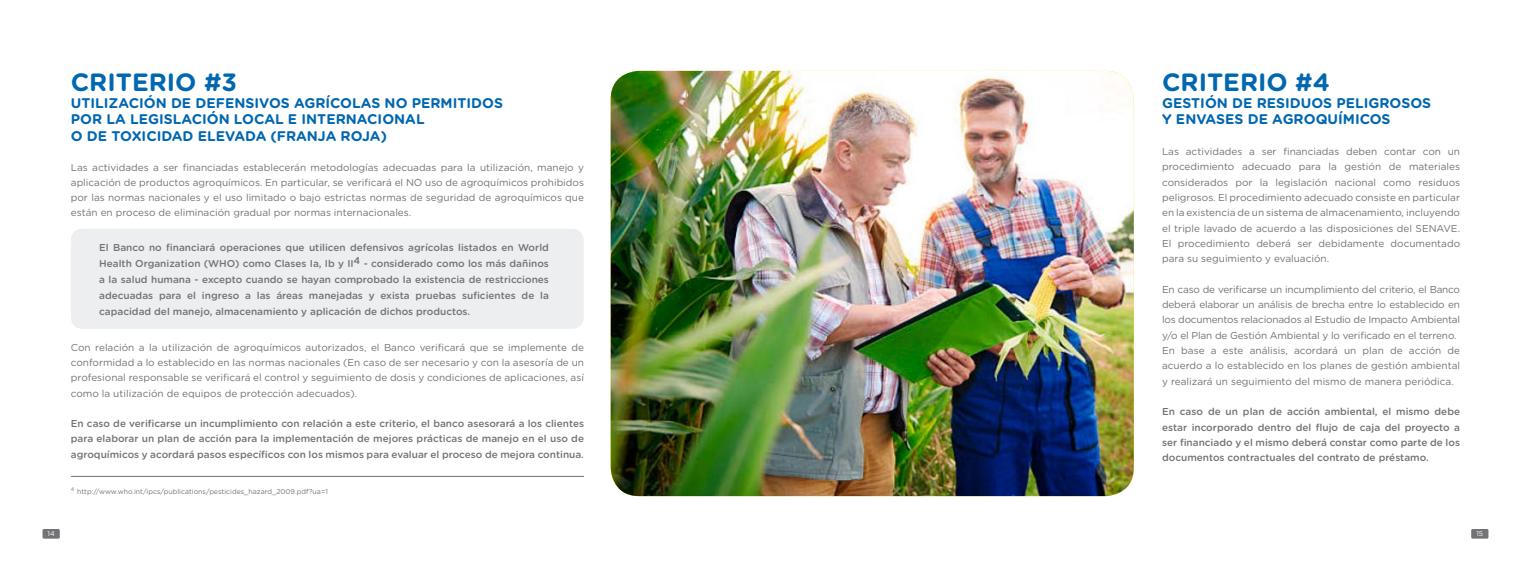
<style>
.page{position:relative;width:1531px;height:567px;background:#fff}
.page>*{position:absolute;margin:0;border:0;box-sizing:border-box;transform-origin:0 0}
.t1{font:700 25px "Gotham Rounded";color:#0067b1}
.t2{font:700 14px/16.8px "Gotham Rounded";color:#0067b1}
.t3{font:10px/15.3px "Gotham Rounded";color:#727277;text-align:justify}
.t4{font:500 10px/15.3px "Gotham Rounded";color:#727277;text-align:justify}
.t5{font:10px/15.3px "Gotham Rounded";letter-spacing:-.02em;color:#727277}
.t6{font:7px "Gotham Rounded";color:#727277}
.t7{font:7px "Gotham Rounded";color:#fff}
.t8{font:5.4px "Gotham Rounded";color:#727277}
</style>
<div class="page">
<div style="left:1471px;top:529px;width:17px;height:10px;background:#727277"></div>
<div style="left:43px;top:529px;width:17px;height:10px;background:#727277"></div>
<div style="left:71px;top:229px;width:513px;height:100px;background:#edeef0;border-radius:11px"></div>
<hr style="left:71px;top:476px;width:513px;height:1px;background:#727277">
<img style="left:611px;top:71px;width:523px;height:425px">
<h1 class="t1" style="left:71px;top:64px;width:168px">CRITERIO #3</h1>
<h2 class="t2" style="left:71px;top:94px;width:434px">UTILIZACIÓN DE DEFENSIVOS AGRÍCOLAS NO PERMITIDOS<br>POR LA LEGISLACIÓN LOCAL E INTERNACIONAL<br>O DE TOXICIDAD ELEVADA (FRANJA ROJA)</h2>
<p class="t3" style="left:71px;top:160px;width:515px;line-height:15px">Las actividades a ser financiadas establecerán metodologías adecuadas para la utilización, manejo y aplicación de productos agroquímicos. En particular, se verificará el NO uso de agroquímicos prohibidos por las normas nacionales y el uso limitado o bajo estrictas normas de seguridad de agroquímicos que están en proceso de eliminación gradual por normas internacionales.</p>
<p class="t4" style="left:99px;top:239px;width:451px;line-height:16px">El Banco no financiará operaciones que utilicen defensivos agrícolas listados en World Health Organization (WHO) como Clases Ia, Ib y II4 - considerado como los más dañinos a la salud humana - excepto cuando se hayan comprobado la existencia de restricciones adecuadas para el ingreso a las áreas manejadas y exista pruebas suficientes de la capacidad del manejo, almacenamiento y aplicación de dichos productos.</p>
<p class="t3" style="left:71px;top:339px;width:515px">Con relación a la utilización de agroquímicos autorizados, el Banco verificará que se implemente de conformidad a lo establecido en las normas nacionales (En caso de ser necesario y con la asesoría de un profesional responsable se verificará el control y seguimiento de dosis y condiciones de aplicaciones, así como la utilización de equipos de protección adecuados).</p>
<p class="t4" style="left:71px;top:415px;width:515px">En caso de verificarse un incumplimiento con relación a este criterio, el banco asesorará a los clientes para elaborar un plan de acción para la implementación de mejores prácticas de manejo en el uso de agroquímicos y acordará pasos específicos con los mismos para evaluar el proceso de mejora continua.</p>
<p class="t8" style="left:71px;top:485px;width:5px">4</p>
<p class="t6" style="left:77px;top:487px;width:252px">http://www.who.int/ipcs/publications/pesticides_hazard_2009.pdf?ua=1</p>
<h1 class="t1" style="left:1162px;top:64px;width:169px">CRITERIO #4</h1>
<h2 class="t2" style="left:1162px;top:94px;width:271px">GESTIÓN DE RESIDUOS PELIGROSOS<br>Y ENVASES DE AGROQUÍMICOS</h2>
<p class="t3" style="left:1162px;top:143px;width:299px">Las actividades a ser financiadas deben contar con un procedimiento adecuado para la gestión de materiales considerados por la legislación nacional como residuos peligrosos. El procedimiento adecuado consiste en particular en la existencia de un sistema de almacenamiento, incluyendo el triple lavado de acuerdo a las disposiciones del SENAVE.<br>El procedimiento deberá ser debidamente documentado para su seguimiento y evaluación.</p>
<p class="t5" style="left:1162px;top:281px;width:299px">En caso de verificarse un incumplimiento del criterio, el Banco deberá elaborar un análisis de brecha entre lo establecido en los documentos relacionados al Estudio de Impacto Ambiental y/o el Plan de Gestión Ambiental y lo verificado en el terreno.<br>En base a este análisis, acordará un plan de acción de acuerdo a lo establecido en los planes de gestión ambiental y realizará un seguimiento del mismo de manera periódica.</p>
<p class="t4" style="left:1162px;top:404px;width:299px">En caso de un plan de acción ambiental, el mismo debe estar incorporado dentro del flujo de caja del proyecto a ser financiado y el mismo deberá constar como parte de los documentos contractuales del contrato de préstamo.</p>
<p class="t7" style="left:48px;top:528px;width:9px">14</p>
<p class="t7" style="left:1476px;top:528px;width:8px">15</p>
</div>
